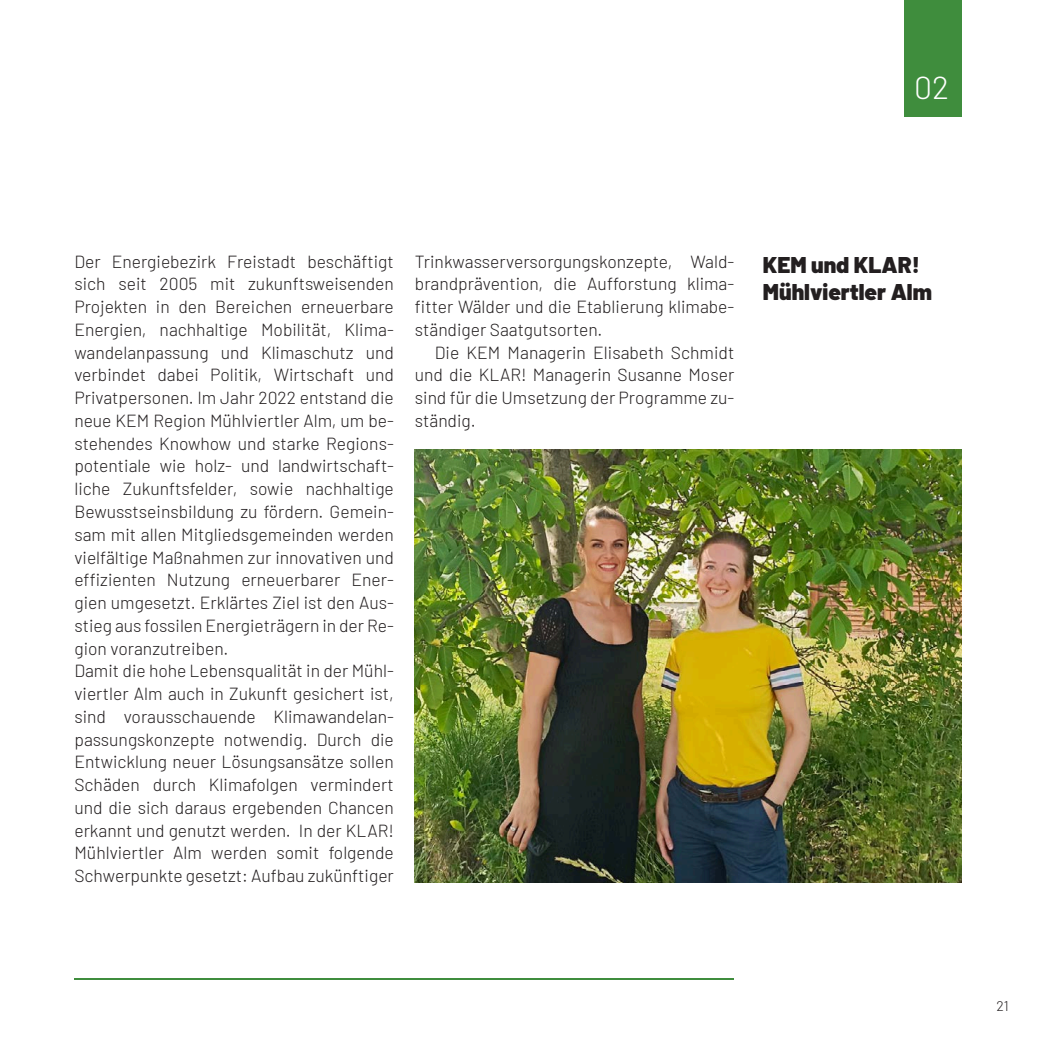
<style>
.page{position:relative;width:1042px;height:1042px;background:#fff}
.page>*{position:absolute;margin:0;border:0;box-sizing:border-box;transform-origin:0 0}
.t1{font:300 32.02px "Barlow";color:#fff}
.t2{font:900 22.75px/27.3px "Barlow";color:#231f20}
.t3{font:300 17.5px/22.8px "Barlow";color:#231f20;text-align:justify}
.t4{font:300 14px "Barlow";color:#231f20}
</style>
<div class="page">
<img style="left:415px;top:449px;width:546px;height:433px">
<hr style="left:74px;top:978px;width:660px;height:2px;background:#3f8d3d">
<div style="left:904px;top:0;width:57px;height:117px;background:#3f8d3d"></div>
<h1 class="t1" style="left:914px;top:65px;width:36px">02</h1>
<p class="t3" style="left:74px;top:249px;width:321px;text-align:left">Der Energiebezirk Freistadt beschäftigt sich seit 2005 mit zukunftsweisenden Projekten in den Bereichen erneuerbare Energien, nachhaltige Mobilität, Klima&shy;wandelanpassung und Klimaschutz und verbindet dabei Politik, Wirtschaft und Privatpersonen. Im Jahr 2022 entstand die neue KEM Region Mühlviertler Alm, um be&shy;stehendes Knowhow und starke Regions&shy;potentiale wie holz- und landwirtschaft&shy;liche Zukunftsfelder, sowie nachhaltige Bewusstseinsbildung zu fördern. Gemein&shy;sam mit allen Mitgliedsgemeinden werden vielfältige Maßnahmen zur innovativen und effizienten Nutzung erneuerbarer Ener&shy;gien umgesetzt. Erklärtes Ziel ist den Aus&shy;stieg aus fossilen Energieträgern in der Re&shy;gion voranzutreiben.<br>Damit die hohe Lebensqualität in der Mühl&shy;viertler Alm auch in Zukunft gesichert ist, sind vorausschauende Klimawandelan&shy;passungskonzepte notwendig. Durch die Entwicklung neuer Lösungsansätze sollen Schäden durch Klimafolgen vermindert und die sich daraus ergebenden Chancen erkannt und genutzt werden. In der KLAR!<br>Mühlviertler Alm werden somit folgende Schwerpunkte gesetzt: Aufbau zukünftiger</p>
<p class="t3" style="left:415px;top:249px;width:321px">Trinkwasserversorgungskonzepte, Wald&shy;brandprävention, die Aufforstung klima&shy;fitter Wälder und die Etablierung klimabe&shy;ständiger Saatgutsorten.</p>
<p class="t3" style="left:415px;top:340px;width:321px;text-indent:20px">Die KEM Managerin Elisabeth Schmidt und die KLAR! Managerin Susanne Moser sind für die Umsetzung der Programme zu&shy;ständig.</p>
<h2 class="t2" style="left:763px;top:249px;width:171px">KEM und KLAR!<br>Mühlviertler Alm</h2>
<p class="t4" style="left:996px;top:996px;width:14px">21</p>
</div>
